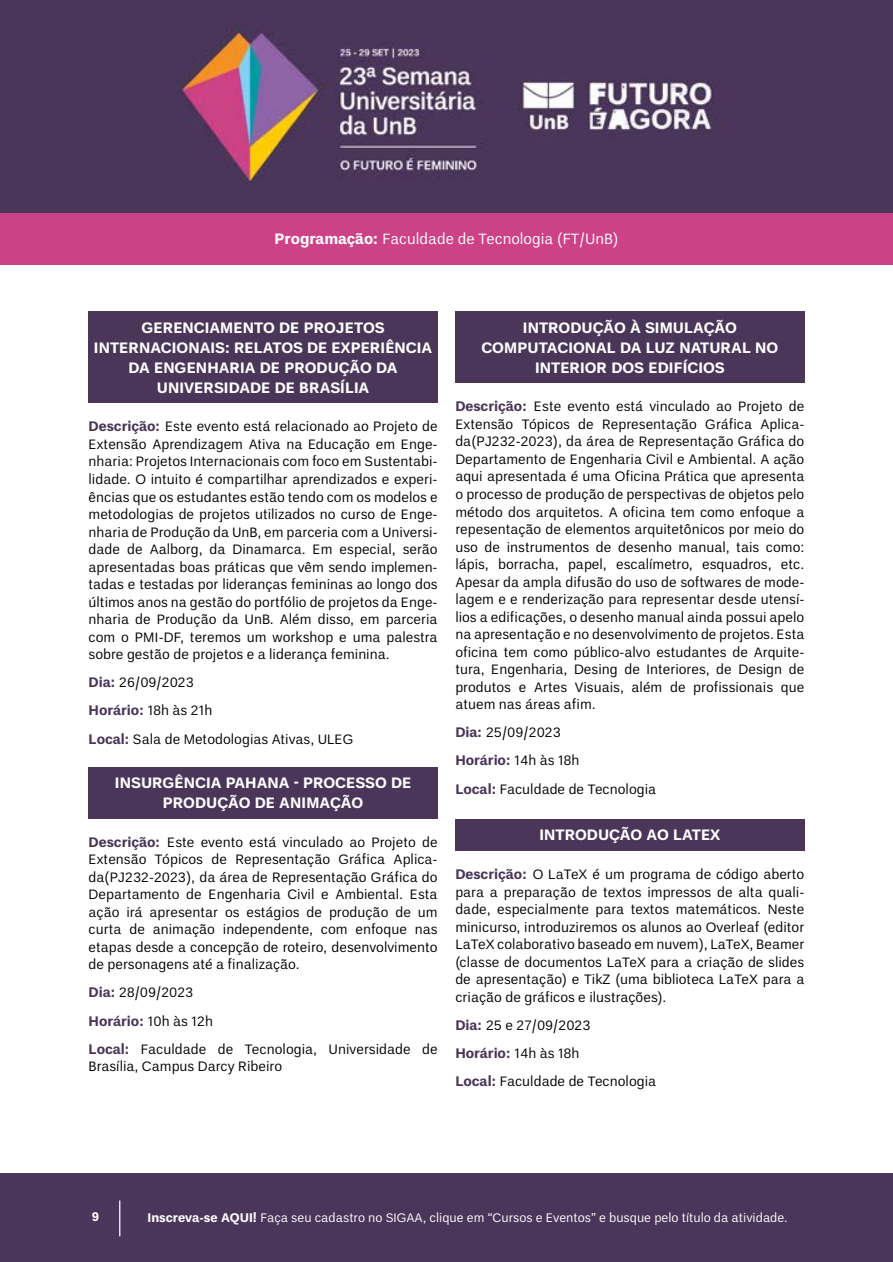
<style>
.page{position:relative;width:893px;height:1262px;background:#fff}
.page>*{position:absolute;margin:0;border:0;box-sizing:border-box;transform-origin:0 0}
.t1{font:700 15px/20px "Un B Pro";color:#fff;text-align:center}
.t2{font:15px "Un B Pro";color:#fff}
.t3{font:13.75px/17.5px "Un B Pro";color:#000;text-align:justify}
.t4{font:12.5px "Un B Pro";color:#fff}
.t5{font:700 12.5px "Un B Pro";color:#fff}
.s1{font-weight:700}
.s2{font-weight:700;color:#4a3659}
</style>
<div class="page">
<div style="left:0;top:213px;width:893px;height:51px;background:#cd4287"></div>
<div style="left:0;top:1172px;width:893px;height:89px;background:#4b365b"></div>
<hr style="left:119px;top:1200px;width:1px;height:36px;background:#fff">
<img style="left:0;top:0;width:893px;height:213px">
<div style="left:89px;top:311px;width:349px;height:92px;background:#4a3659"></div>
<div style="left:89px;top:766px;width:349px;height:52px;background:#4a3659"></div>
<div style="left:455px;top:311px;width:349px;height:72px;background:#4a3659"></div>
<div style="left:455px;top:819px;width:349px;height:32px;background:#4a3659"></div>
<p class="t2" style="left:275px;top:230px;width:345px"><span class="s1">Programação:</span> Faculdade de Tecnologia (FT/UnB)</p>
<p class="t1" style="left:94px;top:317px;width:340px">GERENCIAMENTO DE PROJETOS<br>INTERNACIONAIS: RELATOS DE EXPERIÊNCIA<br>DA ENGENHARIA DE PRODUÇÃO DA<br>UNIVERSIDADE DE BRASÍLIA</p>
<p class="t3" style="left:89px;top:418px;width:351px"><span class="s2">Descrição:</span> Este evento está relacionado ao Projeto de Extensão Aprendizagem Ativa na Educação em Enge&shy;nharia: Projetos Internacionais com foco em Sustentabi&shy;lidade. O intuito é compartilhar aprendizados e experi&shy;ências que os estudantes estão tendo com os modelos e metodologias de projetos utilizados no curso de Enge&shy;nharia de Produção da UnB, em parceria com a Universi&shy;dade de Aalborg, da Dinamarca. Em especial, serão apresentadas boas práticas que vêm sendo implemen&shy;tadas e testadas por lideranças femininas ao longo dos últimos anos na gestão do portfólio de projetos da Enge&shy;nharia de Produção da UnB. Além disso, em parceria com o PMI-DF, teremos um workshop e uma palestra sobre gestão de projetos e a liderança feminina.</p>
<p class="t3" style="left:89px;top:668px;width:266px;line-height:28.1px;text-align:left"><span class="s2">Dia:</span> 26/09/2023<br><span class="s2">Horário:</span> 18h às 21h<br><span class="s2">Local:</span> Sala de Metodologias Ativas, ULEG</p>
<p class="t1" style="left:115px;top:772px;width:298px">INSURGÊNCIA PAHANA - PROCESSO DE<br>PRODUÇÃO DE ANIMAÇÃO</p>
<p class="t3" style="left:89px;top:833px;width:351px"><span class="s2">Descrição:</span> Este evento está vinculado ao Projeto de Extensão Tópicos de Representação Gráfica Aplica&shy;da(PJ232-2023), da área de Representação Gráfica do Departamento de Engenharia Civil e Ambiental. Esta ação irá apresentar os estágios de produção de um curta de animação independente, com enfoque nas etapas desde a concepção de roteiro, desenvolvimento de personagens até a finalização.</p>
<p class="t3" style="left:89px;top:978px;width:351px;line-height:28.1px;text-align:left"><span class="s2">Dia:</span> 28/09/2023<br><span class="s2">Horário:</span> 10h às 12h<br><span class="s2">Local:</span> Faculdade de Tecnologia, Universidade de</p>
<p class="t3" style="left:89px;top:1057px;width:195px">Brasília, Campus Darcy Ribeiro</p>
<p class="t1" style="left:481px;top:317px;width:298px">INTRODUÇÃO À SIMULAÇÃO<br>COMPUTACIONAL DA LUZ NATURAL NO<br>INTERIOR DOS EDIFÍCIOS</p>
<p class="t3" style="left:455px;top:398px;width:351px"><span class="s2">Descrição:</span> Este evento está vinculado ao Projeto de Extensão Tópicos de Representação Gráfica Aplica&shy;da(PJ232-2023), da área de Representação Gráfica do Departamento de Engenharia Civil e Ambiental. A ação aqui apresentada é uma Oficina Prática que apresenta o processo de produção de perspectivas de objetos pelo método dos arquitetos. A oficina tem como enfoque a repesentação de elementos arquitetônicos por meio do uso de instrumentos de desenho manual, tais como: lápis, borracha, papel, escalímetro, esquadros, etc.<br>Apesar da ampla difusão do uso de softwares de mode&shy;lagem e e renderização para representar desde utensí&shy;lios a edificações, o desenho manual ainda possui apelo na apresentação e no desenvolvimento de projetos. Esta oficina tem como público-alvo estudantes de Arquite&shy;tura, Engenharia, Desing de Interiores, de Design de produtos e Artes Visuais, além de profissionais que atuem nas áreas afim.</p>
<p class="t3" style="left:455px;top:718px;width:202px;line-height:28.1px;text-align:left"><span class="s2">Dia:</span> 25/09/2023<br><span class="s2">Horário:</span> 14h às 18h<br><span class="s2">Local:</span> Faculdade de Tecnologia</p>
<p class="t1" style="left:539px;top:825px;width:182px">INTRODUÇÃO AO LATEX</p>
<p class="t3" style="left:455px;top:865px;width:351px"><span class="s2">Descrição:</span> O LaTeX é um programa de código aberto para a preparação de textos impressos de alta quali&shy;dade, especialmente para textos matemáticos. Neste minicurso, introduziremos os alunos ao Overleaf (editor LaTeX colaborativo baseado em nuvem), LaTeX, Beamer (classe de documentos LaTeX para a criação de slides de apresentação) e TikZ (uma biblioteca LaTeX para a criação de gráficos e ilustrações).</p>
<p class="t3" style="left:455px;top:1011px;width:202px;line-height:28.1px;text-align:left"><span class="s2">Dia:</span> 25 e 27/09/2023<br><span class="s2">Horário:</span> 14h às 18h<br><span class="s2">Local:</span> Faculdade de Tecnologia</p>
<p class="t5" style="left:92px;top:1209px;width:9px">9</p>
<p class="t4" style="left:148px;top:1210px;width:642px"><span class="s1">Inscreva-se AQUI!</span> Faça seu cadastro no SIGAA, clique em “Cursos e Eventos” e busque pelo título da atividade.</p>
</div>
